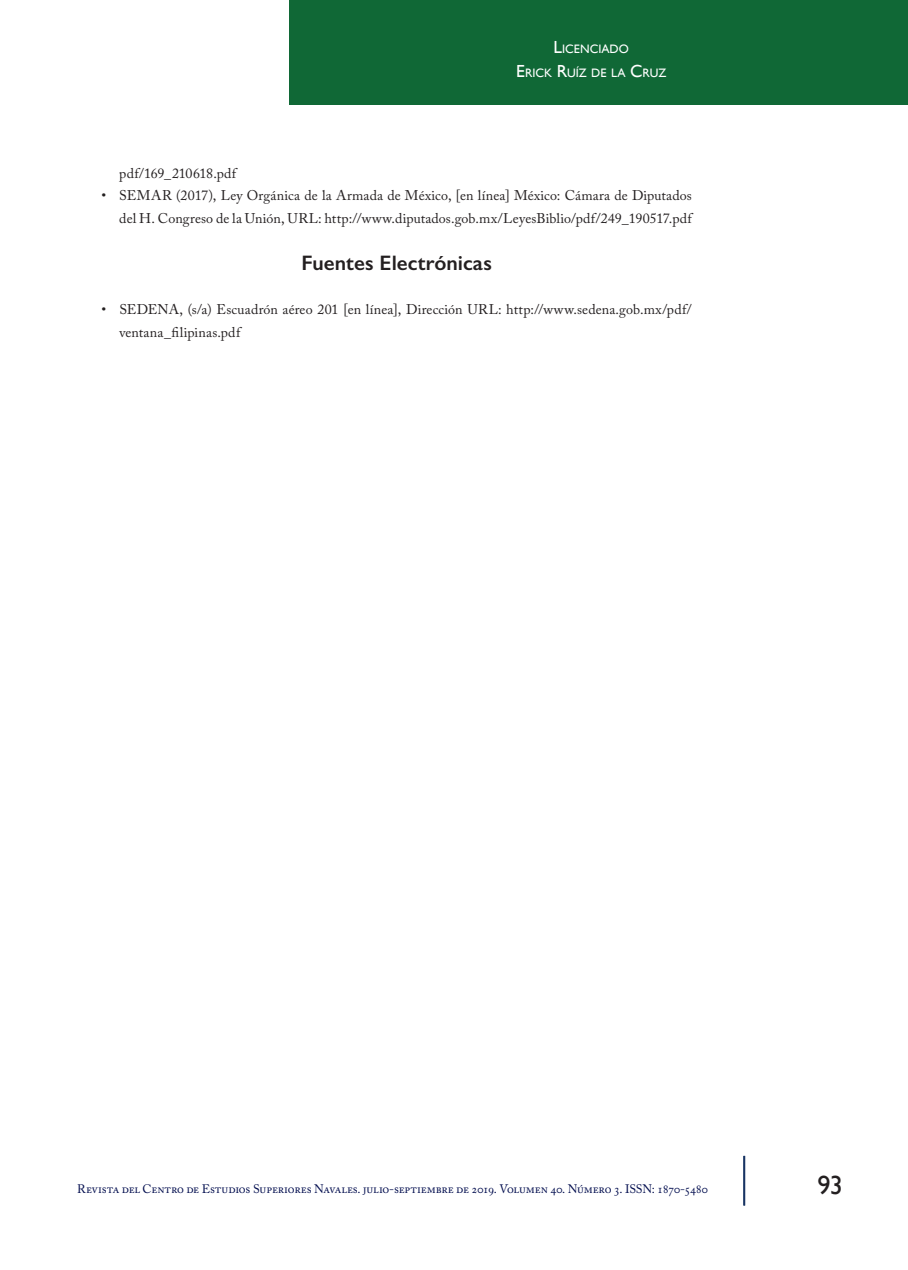
<style>
.page{position:relative;width:908px;height:1270px;background:#fff}
.page>*{position:absolute;margin:0;border:0;box-sizing:border-box;transform-origin:0 0}
.t1{font:26.25px "Gill Sans";color:#231f20}
._03_Subtítulos{font:600 21px "Gill Sans";letter-spacing:.005em;color:#231f20}
.t2{font:14px/22.8px "Adobe Caslon Pro";letter-spacing:.01em;color:#231f20;text-align:right}
.t3{font:14px "Adobe Caslon Pro";letter-spacing:-.01em;color:#231f20}
.t4{font:12.25px "Adobe Caslon Pro";letter-spacing:-.015em;color:#030e4f}
.t5{font:12.25px/24.5px "Gill Sans";color:#fff;text-align:center}
.s1{font-size:17.5px}
</style>
<div class="page">
<hr style="left:743px;top:1156px;width:2px;height:49px;background:#183463">
<div style="left:290px;top:0;width:618px;height:104px;background:#106836"></div>
<p class="t5" style="left:516px;top:36px;width:152px"><span class="s1">L</span>ICENCIADO<br><span class="s1">E</span>RICK <span class="s1">R</span>UÍZ DE LA <span class="s1">C</span>RUZ</p>
<p class="t3" style="left:119px;top:165px;width:118px">pdf/169_210618.pdf</p>
<p class="t2" style="left:101px;top:184px;width:592px">• SEMAR (2017), Ley Orgánica de la Armada de México, [en línea] México: Cámara de Diputados del H. Congreso de la Unión, URL: http://www.diputados.gob.mx/LeyesBiblio/pdf/249_190517.pdf</p>
<p class="_03_Subtítulos" style="left:301px;top:251px;width:192px">Fuentes Electrónicas</p>
<p class="t2" style="left:119px;top:298px;width:574px;text-align:left;text-indent:-18px">• SEDENA, (s/a) Escuadrón aéreo 201 [en línea], Dirección URL: http://www.sedena.gob.mx/pdf/ ventana_filipinas.pdf</p>
<p class="t4" style="left:77px;top:1182px;width:632px">Revista del Centro de Estudios Superiores Navales. julio-septiembre de 2019. Volumen 40. Número 3. ISSN: 1870-5480</p>
<h1 class="t1" style="left:817px;top:1169px;width:27px">93<sup>93</sup></h1>
</div>
